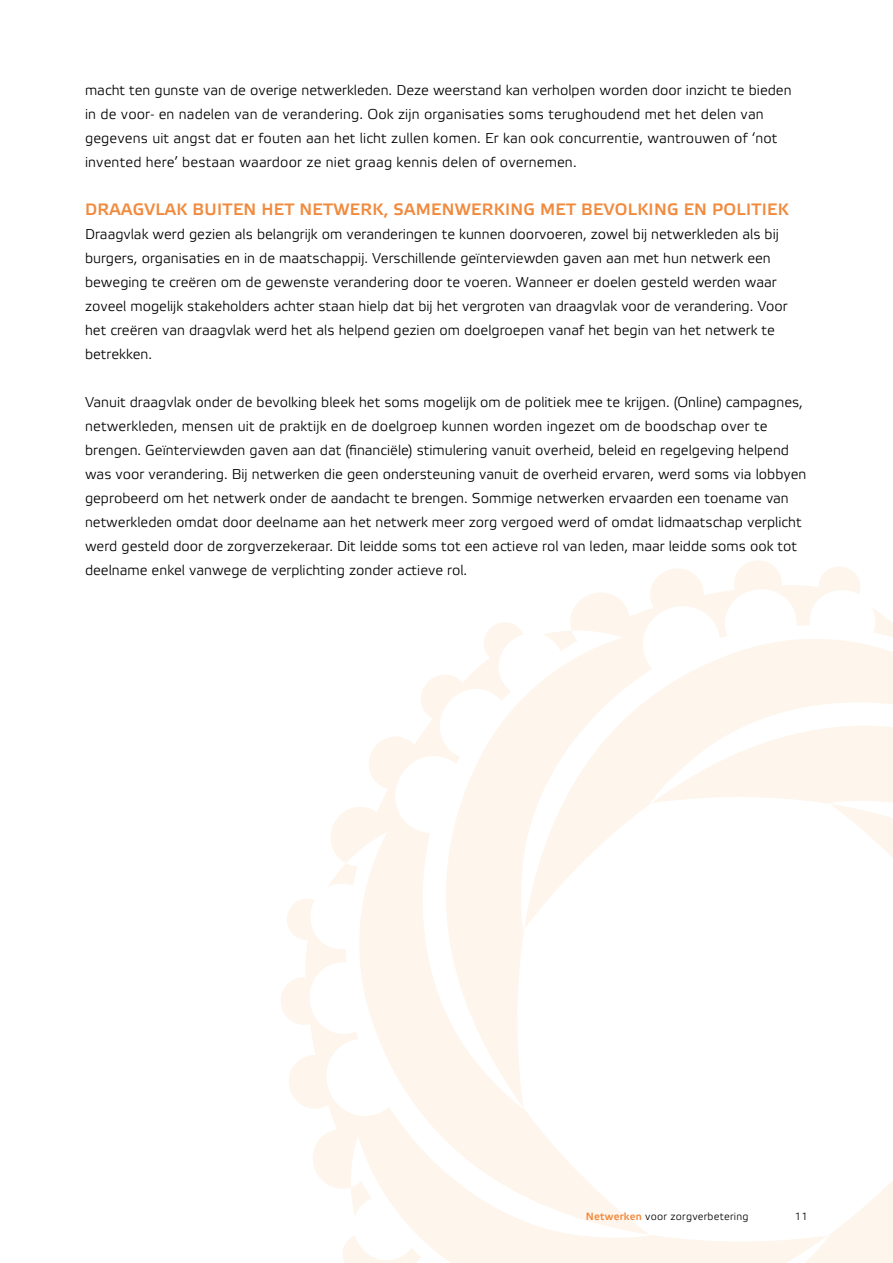
<style>
.page{position:relative;width:893px;height:1263px;background:#fff}
.page>*{position:absolute;margin:0;border:0;box-sizing:border-box;transform-origin:0 0}
.t1{font:700 16.5px "Etelka Light Pro";letter-spacing:.02em;color:#f18a3d}
.t2{font:14.25px/24px "Etelka Light Pro";color:#000}
.t3{font:10.5px "Etelka Light Pro";letter-spacing:.02em;color:#000}
.s1{font-weight:700;color:#f18a3d}
</style>
<div class="page">
<svg style="left:861px;top:644px;width:32px;height:60px;background:#fef5ed"></svg>
<svg style="left:331px;top:737px;width:79px;height:161px;fill:#fef5ec"></svg>
<svg style="left:828px;top:1181px;width:65px;height:82px;fill:#fef5ec"></svg>
<svg style="left:861px;top:726px;width:32px;height:132px;fill:#fef5ec"></svg>
<svg style="left:873px;top:609px;width:20px;height:28px"></svg>
<svg style="left:410px;top:560px;width:451px;height:338px"></svg>
<svg style="left:281px;top:898px;width:547px;height:365px"></svg>
<svg style="left:329px;top:863px;width:28px;height:24px"></svg>
<p class="t2" style="left:85px;top:79px;width:708px">macht ten gunste van de overige netwerkleden. Deze weerstand kan verholpen worden door inzicht te bieden in de voor- en nadelen van de verandering. Ook zijn organisaties soms terughoudend met het delen van gegevens uit angst dat er fouten aan het licht zullen komen. Er kan ook concurrentie, wantrouwen of ‘not invented here’ bestaan waardoor ze niet graag kennis delen of overnemen.</p>
<p class="t1" style="left:85px;top:201px;width:705px">DRAAGVLAK BUITEN HET NETWERK, SAMENWERKING MET BEVOLKING EN POLITIEK</p>
<p class="t2" style="left:85px;top:223px;width:704px">Draagvlak werd gezien als belangrijk om veranderingen te kunnen doorvoeren, zowel bij netwerkleden als bij burgers, organisaties en in de maatschappij. Verschillende geïnterviewden gaven aan met hun netwerk een beweging te creëren om de gewenste verandering door te voeren. Wanneer er doelen gesteld werden waar zoveel mogelijk stakeholders achter staan hielp dat bij het vergroten van draagvlak voor de verandering. Voor het creëren van draagvlak werd het als helpend gezien om doelgroepen vanaf het begin van het netwerk te betrekken.</p>
<p class="t2" style="left:85px;top:391px;width:723px">Vanuit draagvlak onder de bevolking bleek het soms mogelijk om de politiek mee te krijgen. (Online) campagnes, netwerkleden, mensen uit de praktijk en de doelgroep kunnen worden ingezet om de boodschap over te brengen. Geïnterviewden gaven aan dat (financiële) stimulering vanuit overheid, beleid en regelgeving helpend was voor verandering. Bij netwerken die geen ondersteuning vanuit de overheid ervaren, werd soms via lobbyen geprobeerd om het netwerk onder de aandacht te brengen. Sommige netwerken ervaarden een toename van netwerkleden omdat door deelname aan het netwerk meer zorg vergoed werd of omdat lidmaatschap verplicht werd gesteld door de zorgverzekeraar. Dit leidde soms tot een actieve rol van leden, maar leidde soms ook tot deelname enkel vanwege de verplichting zonder actieve rol.</p>
<p class="t3" style="left:586px;top:1210px;width:164px"><span class="s1">Netwerken</span> voor zorgverbetering</p>
<p class="t3" style="left:795px;top:1210px;width:15px">11</p>
</div>
